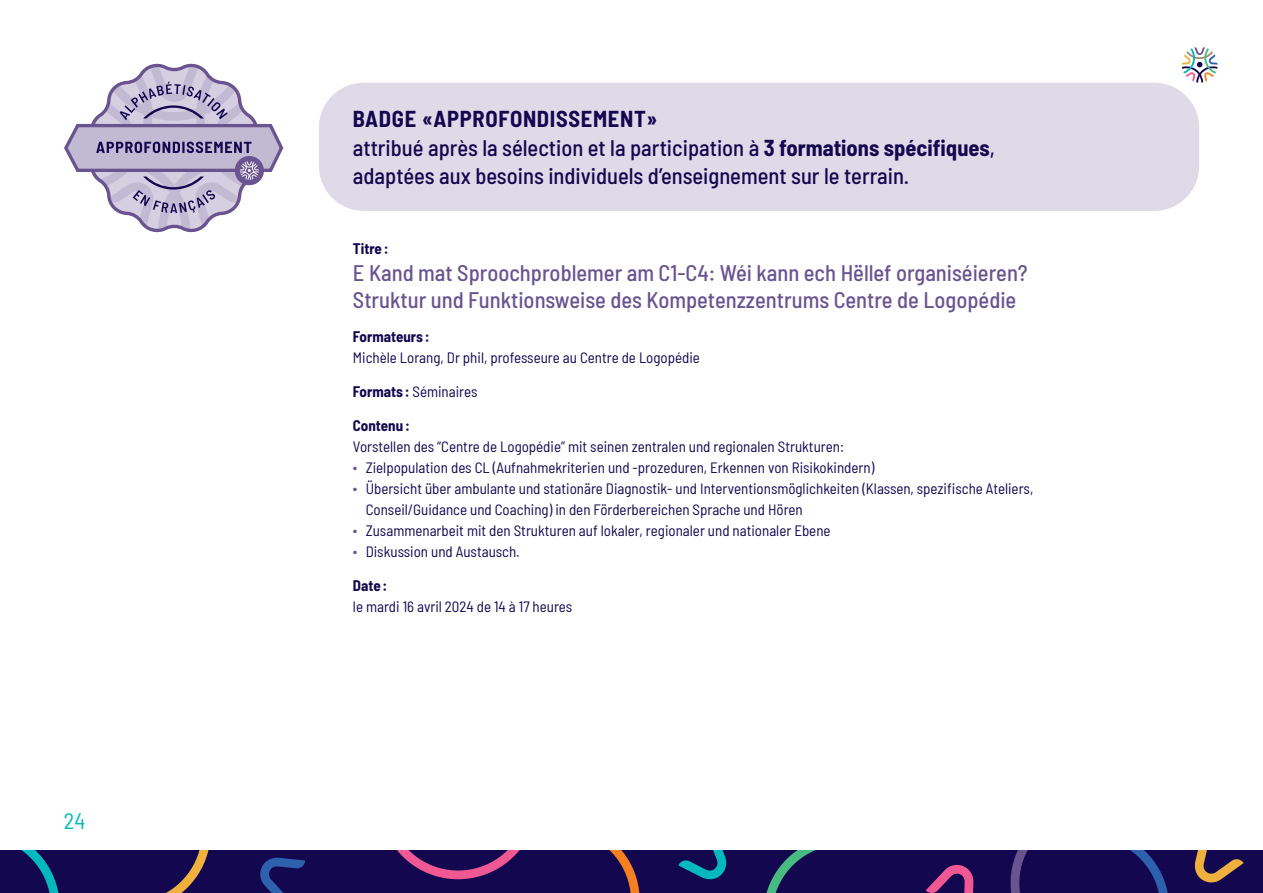
<style>
.page{position:relative;width:1263px;height:893px;background:#fff}
.page>*{position:absolute;margin:0;border:0;box-sizing:border-box;transform-origin:0 0}
.t1{font:500 semi-condensed 22.5px "Barlow";color:#6a5490}
.t2{font:500 semi-condensed 22.5px/28.5px "Barlow";color:#130850}
.t3{font:700 semi-condensed 22.5px "Barlow";letter-spacing:.03em;color:#130850}
.t4{font:semi-condensed 22.5px "Barlow";color:#03b9bd}
.t5{font:semi-condensed 15px/21px "Barlow";color:#130850}
.t6{font:700 semi-condensed 15px "Barlow";color:#130850}
.s1{font-weight:700}
.s2{color:#6a5490}
</style>
<div class="page">
<div style="left:0;top:850px;width:1263px;height:43px;background:#130850"></div>
<svg style="left:1194px;top:850px;width:50px;height:33px"></svg>
<svg style="left:678px;top:850px;width:49px;height:30px"></svg>
<svg style="left:260px;top:857px;width:45px;height:36px"></svg>
<svg style="left:926px;top:864px;width:47px;height:29px"></svg>
<svg style="left:766px;top:850px;width:50px;height:43px"></svg>
<svg style="left:166px;top:850px;width:43px;height:43px"></svg>
<svg style="left:397px;top:850px;width:123px;height:30px"></svg>
<svg style="left:1010px;top:850px;width:18px;height:43px"></svg>
<svg style="left:21px;top:850px;width:38px;height:43px"></svg>
<svg style="left:1130px;top:850px;width:38px;height:43px"></svg>
<svg style="left:609px;top:850px;width:31px;height:43px"></svg>
<svg style="left:1182px;top:47px;width:36px;height:36px"></svg>
<svg style="left:64px;top:63px;width:220px;height:170px"></svg>
<div style="left:319px;top:83px;width:880px;height:128px;background:#dfdae8;border-radius:45px"></div>
<h1 class="t4" style="left:64px;top:805px;width:23px">24</h1>
<p class="t3" style="left:353px;top:103px;width:306px">BADGE «APPROFONDISSEMENT»</p>
<p class="t2" style="left:353px;top:132px;width:643px">attribué après la sélection et la participation à <span class="s1">3 formations spécifiques</span>, adaptées aux besoins individuels d’enseignement sur le terrain.</p>
<p class="t6" style="left:353px;top:237px;width:37px">Titre :</p>
<p class="t1" style="left:353px;top:257px;width:676px">E Kand mat Sproochproblemer am C1-C4: Wéi kann ech Hëllef organiséieren?</p>
<p class="t1" style="left:353px;top:284px;width:665px">Struktur und Funktionsweise des Kompetenzzentrums Centre de Logopédie</p>
<p class="t5" style="left:353px;top:325px;width:348px"><span class="s1">Formateurs :<br></span>Michèle Lorang, Dr phil, professeure au Centre de Logopédie</p>
<p class="t5" style="left:353px;top:380px;width:126px"><span class="s1">Formats :</span> Séminaires</p>
<p class="t5" style="left:353px;top:414px;width:493px"><span class="s1">Contenu :<br></span>Vorstellen des “Centre de Logopédie” mit seinen zentralen und regionalen Strukturen:</p>
<p class="t5" style="left:353px;top:456px;width:523px"><span class="s2">∙</span> Zielpopulation des CL (Aufnahmekriterien und -prozeduren, Erkennen von Risikokindern)</p>
<p class="t5" style="left:366px;top:477px;width:669px;text-indent:-13px"><span class="s2">∙</span> Übersicht über ambulante und stationäre Diagnostik- und Interventionsmöglichkeiten (Klassen, spezifische Ateliers,<br>Conseil/Guidance und Coaching) in den Förderbereichen Sprache und Hören</p>
<p class="t5" style="left:353px;top:519px;width:479px"><span class="s2">∙</span> Zusammenarbeit mit den Strukturen auf lokaler, regionaler und nationaler Ebene</p>
<p class="t5" style="left:353px;top:540px;width:168px"><span class="s2">∙</span> Diskussion und Austausch.</p>
<p class="t5" style="left:353px;top:573px;width:221px"><span class="s1">Date :<br></span>le mardi 16 avril 2024 de 14 à 17 heures</p>
</div>
